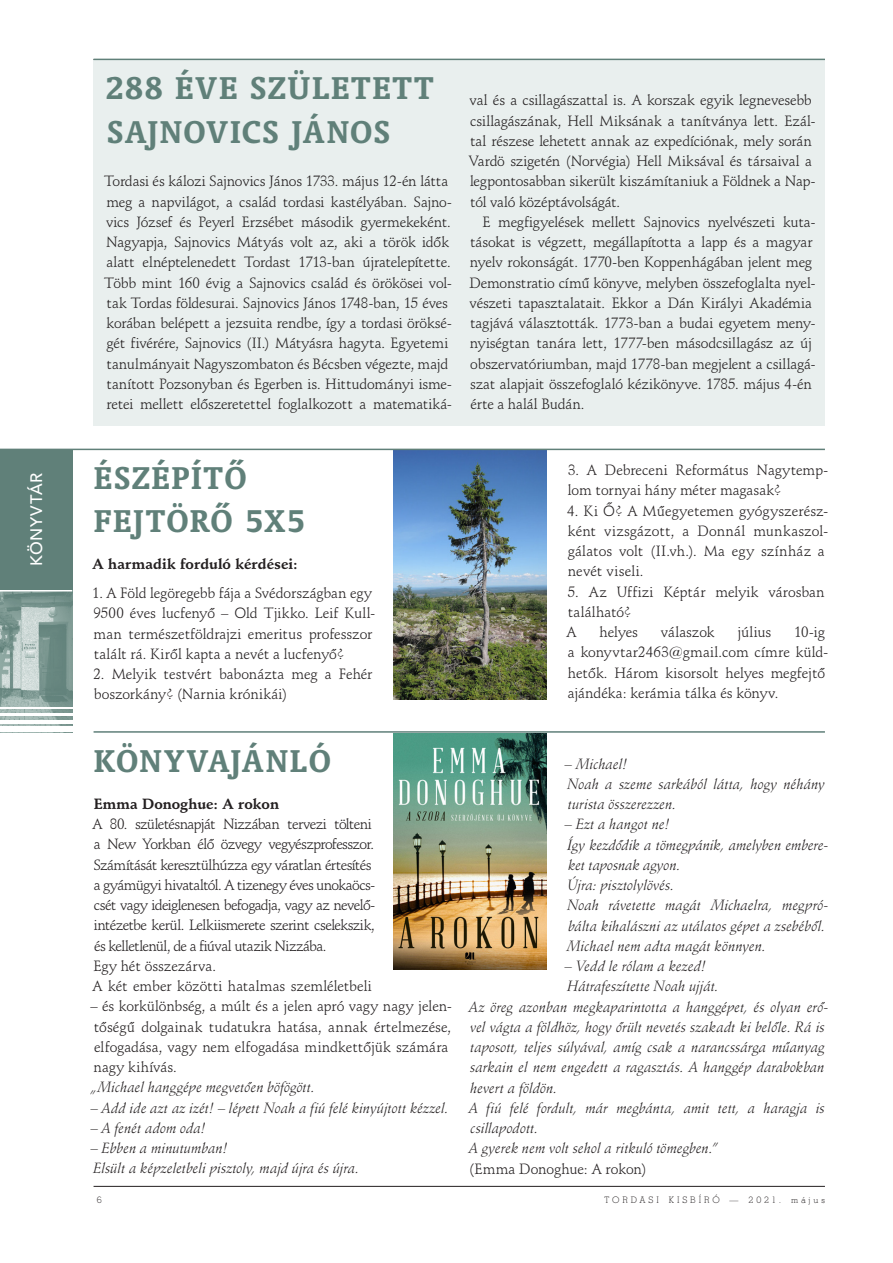
<style>
.page{position:relative;width:893px;height:1263px;background:#fff}
.page>*{position:absolute;margin:0;border:0;box-sizing:border-box;transform-origin:0 0}
.t1{font:700 36px/43.2px "Oranda PFL";letter-spacing:.06em;color:#608079}
.t2{font:16.5px "Avenir Md PFL";color:#fff}
.t3{font:14.55px/20.2px "Schneidler PFL";letter-spacing:-.01em;color:#231f20}
.t4{font:italic 14.55px/20.2px "Schneidler PFL";letter-spacing:-.005em;color:#231f20}
.t5{font:14.55px/20.2px "Schneidler PFL";letter-spacing:-.04em;color:#231f20}
.t6{font:14.55px/20.2px "Schneidler PFL";letter-spacing:.01em;color:#231f20}
.t7{font:700 14.55px "Schneidler PFL";color:#231f20}
.t8{font:9px "Stymie Lt PFL";letter-spacing:.315em;color:#231f20}
</style>
<div class="page">
<hr style="left:94px;top:1186px;width:731px;height:1px;background:#231f20">
<img style="left:393px;top:450px;width:153px;height:250px">
<img style="left:393px;top:733px;width:153px;height:236px">
<div style="left:94px;top:60px;width:731px;height:366px;background:#e9efee"></div>
<hr style="left:94px;top:59px;width:731px;height:1px;background:#608079">
<hr style="left:0;top:449px;width:825px;height:1px;background:#608079">
<img style="left:0;top:591px;width:72px;height:142px">
<div style="left:0;top:449px;width:72px;height:141px;background:#608079"></div>
<div style="left:0;top:726px;width:72px;height:5px;background:#fff"></div>
<hr style="left:0;top:720px;width:72px;height:4px;background:#fff">
<hr style="left:0;top:714px;width:72px;height:2px;background:#fff">
<hr style="left:0;top:707px;width:72px;height:1px;background:#fff">
<hr style="left:94px;top:731px;width:731px;height:2px;background:#608079">
<p class="t2" style="left:27px;top:566px;width:94px;rotate:-90deg">KÖNYVTÁR</p>
<h1 class="t1" style="left:106px;top:66px;width:329px">288 ÉVE SZÜLETETT<br>SAJNOVICS JÁNOS</h1>
<p class="t3" style="left:104px;top:171px;width:349px">Tordasi és kálozi Sajnovics János 1733. május 12-én látta meg a napvilágot, a család tordasi kastélyában. Sajno&shy;vics József és Peyerl Erzsébet második gyermekeként.<br>Nagyapja, Sajnovics Mátyás volt az, aki a török idők alatt elnéptelenedett Tordast 1713-ban újratelepítette.<br>Több mint 160 évig a Sajnovics család és örökösei vol&shy;tak Tordas földesurai. Sajnovics János 1748-ban, 15 éves korában belépett a jezsuita rendbe, így a tordasi öröksé&shy;gét fivérére, Sajnovics (II.) Mátyásra hagyta. Egyetemi tanulmányait Nagyszombaton és Bécsben végezte, majd tanított Pozsonyban és Egerben is. Hittudományi isme&shy;retei mellett előszeretettel foglalkozott a matematiká-</p>
<p class="t3" style="left:469px;top:90px;width:348px">val és a csillagászattal is. A korszak egyik legnevesebb csillagászának, Hell Miksának a tanítványa lett. Ezál&shy;tal részese lehetett annak az expedíciónak, mely során Vardö szigetén (Norvégia) Hell Miksával és társaival a legpontosabban sikerült kiszámítaniuk a Földnek a Nap&shy;tól való középtávolságát.</p>
<p class="t3" style="left:470px;top:212px;width:347px;text-indent:13px">E megfigyelések mellett Sajnovics nyelvészeti kuta&shy;tásokat is végzett, megállapította a lapp és a magyar nyelv rokonságát. 1770-ben Koppenhágában jelent meg Demonstratio című könyve, melyben összefoglalta nyel&shy;vészeti tapasztalatait. Ekkor a Dán Királyi Akadémia tagjává választották. 1773-ban a budai egyetem men - nyiségtan tanára lett, 1777-ben másodcsillagász az új obszervatóriumban, majd 1778-ban megjelent a csillagá&shy;szat alapjait összefoglaló kézikönyve. 1785. május 4-én érte a halál Budán.</p>
<h1 class="t1" style="left:94px;top:455px;width:212px">ÉSZÉPÍTŐ<br>FEJTÖRŐ 5X5</h1>
<p class="t7" style="left:93px;top:555px;width:207px">A harmadik forduló kérdései:</p>
<p class="t3" style="left:92px;top:583px;width:284px">1. A Föld legöregebb fája a Svédországban egy 9500 éves lucfenyő – Old Tjikko. Leif Kull&shy;man természetföldrajzi emeritus professzor talált rá. Kiről kapta a nevét a lucfenyő?</p>
<p class="t3" style="left:93px;top:664px;width:281px">2. Melyik testvért babonázta meg a Fehér boszorkány? (Narnia krónikái)</p>
<h1 class="t1" style="left:94px;top:738px;width:238px">KÖNYVAJÁNLÓ</h1>
<p class="t7" style="left:94px;top:795px;width:187px">Emma Donoghue: A rokon</p>
<p class="t5" style="left:92px;top:814px;width:284px">A 80. születésnapját Nizzában tervezi tölteni a New Yorkban élő özvegy vegyészprofesszor.<br>Számítását keresztülhúzza egy váratlan értesítés a gyámügyi hivataltól. A tizenegy éves unokaöc - csét vagy ideiglenesen befogadja, vagy az nevelő&shy;intézetbe kerül. Lelkiismerete szerint cselekszik, és kelletlenül, de a fiúval utazik Nizzába.<br>Egy hét összezárva.<br>A két ember közötti hatalmas szemléletbeli</p>
<p class="t3" style="left:90px;top:996px;width:363px">– és korkülönbség, a múlt és a jelen apró vagy nagy jelen&shy;tőségű dolgainak tudatukra hatása, annak értelmezése, elfogadása, vagy nem elfogadása mindkettőjük számára nagy kihívás.</p>
<p class="t4" style="left:92px;top:1077px;width:225px">„Michael hanggépe megvetően böfögött.</p>
<p class="t4" style="left:91px;top:1097px;width:359px">– Add ide azt az izét! – lépett Noah a fiú felé kinyújtott kézzel.</p>
<p class="t4" style="left:91px;top:1118px;width:117px">– A fenét adom oda!</p>
<p class="t4" style="left:91px;top:1138px;width:270px">– Ebben a minutumban!<br>Elsült a képzeletbeli pisztoly, majd újra és újra.</p>
<p class="t3" style="left:568px;top:460px;width:262px">3. A Debreceni Református Nagytemp&shy;lom tornyai hány méter magasak?</p>
<p class="t6" style="left:567px;top:500px;width:262px">4. Ki Ő? A Műegyetemen gyógyszerész&shy;ként vizsgázott, a Donnál munkaszol&shy;gálatos volt (II.vh.). Ma egy színház a nevét viseli.</p>
<p class="t3" style="left:567px;top:581px;width:260px">5. Az Uffizi Képtár melyik városban található?<br>A</p>
<p class="t3" style="left:599px;top:622px;width:40px">helyes</p>
<p class="t3" style="left:661px;top:622px;width:55px">válaszok</p>
<p class="t3" style="left:737px;top:622px;width:35px">július</p>
<p class="t3" style="left:568px;top:622px;width:262px;text-indent:226px">10-ig a konyvtar2463@gmail.com címre küld&shy;hetők. Három kisorsolt helyes megfejtő ajándéka: kerámia tálka és könyv.</p>
<p class="t4" style="left:565px;top:753px;width:262px">– Michael!<br>Noah a szeme sarkából látta, hogy néhány turista összerezzen.</p>
<p class="t4" style="left:565px;top:814px;width:265px">– Ezt a hangot ne!<br>Így kezdődik a tömegpánik, amelyben embere&shy;ket taposnak agyon.<br>Újra: pisztolylövés.<br>Noah rávetette magát Michaelra, megpró&shy;bálta kihalászni az utálatos gépet a zsebéből.<br>Michael nem adta magát könnyen.</p>
<p class="t4" style="left:565px;top:956px;width:143px">– Vedd le rólam a kezed!</p>
<p class="t4" style="left:568px;top:976px;width:153px">Hátrafeszítette Noah ujját.</p>
<p class="t4" style="left:469px;top:996px;width:361px">Az öreg azonban megkaparintotta a hanggépet, és olyan erő-</p>
<p class="t4" style="left:470px;top:1017px;width:356px">vel vágta a földhöz, hogy őrült nevetés szakadt ki belőle. Rá is</p>
<p class="t4" style="left:470px;top:1037px;width:356px">taposott, teljes súlyával, amíg csak a narancssárga műanyag</p>
<p class="t4" style="left:471px;top:1057px;width:356px">sarkain el nem engedett a ragasztás. A hanggép darabokban</p>
<p class="t4" style="left:471px;top:1077px;width:88px">hevert a földön.</p>
<p class="t4" style="left:469px;top:1098px;width:358px">A fiú felé fordult, már megbánta, amit tett, a haragja is</p>
<p class="t4" style="left:471px;top:1118px;width:69px">csillapodott.</p>
<p class="t4" style="left:469px;top:1138px;width:250px">A gyerek nem volt sehol a ritkuló tömegben.”</p>
<p class="t3" style="left:469px;top:1158px;width:179px">(Emma Donoghue: A rokon)</p>
<p class="t8" style="left:97px;top:1195px;width:6px">6</p>
<p class="t8" style="left:604px;top:1195px;width:222px">TORDASI KISBÍRÓ — 2021. május</p>
</div>
